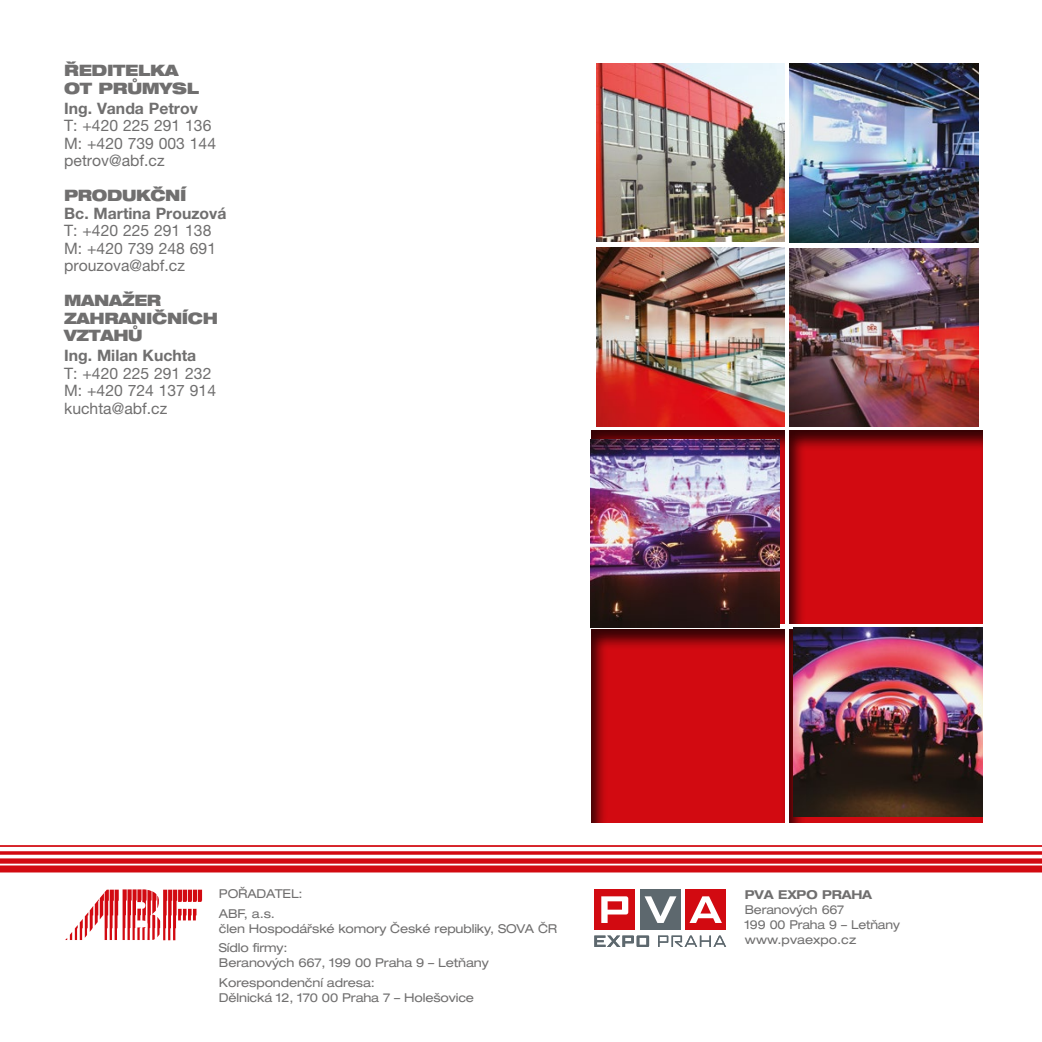
<style>
.page{position:relative;width:1042px;height:1042px;background:#fff}
.page>*{position:absolute;margin:0;border:0;box-sizing:border-box;transform-origin:0 0}
.t1{font:15.75px/17.5px "Helvetica Neue LT Pro";color:#706f6f}
.t2{font:700 15.75px "Helvetica Neue LT Pro";color:#706f6f}
.t3{font:900 expanded 15.75px/17.5px "Helvetica Neue LT Pro";letter-spacing:-.025em;color:#706f6f;scale:.95 1}
.t4{font:900 expanded 15.75px/17.5px "Helvetica Neue LT Pro";letter-spacing:-.025em;color:#706f6f}
.t5{font:expanded 12.25px/19.6px "Helvetica Neue LT Pro";letter-spacing:-.01em;color:#706f6f}
.t6{font:700 expanded 12.25px "Helvetica Neue LT Pro";letter-spacing:-.015em;color:#706f6f}
</style>
<div class="page">
<div style="left:0;top:865px;width:1042px;height:7px;background:#d20a11"></div>
<div style="left:0;top:858px;width:1042px;height:5px;background:#d20a11"></div>
<svg style="left:0;top:851px;width:1042px;height:4px;background:#d7282e"></svg>
<hr style="left:0;top:845px;width:1042px;height:2px;background:#d20a11">
<img style="left:596px;top:247px;width:189px;height:170px">
<img style="left:789px;top:248px;width:189px;height:169px">
<img style="left:596px;top:63px;width:189px;height:179px">
<img style="left:789px;top:64px;width:189px;height:178px">
<div style="left:576px;top:615px;width:225px;height:209px;background:#000;opacity:.75"></div>
<div style="left:576px;top:417px;width:225px;height:208px;background:#000;opacity:.75"></div>
<div style="left:774px;top:615px;width:226px;height:209px;background:#000;opacity:.75"></div>
<div style="left:774px;top:417px;width:226px;height:208px;background:#000;opacity:.75"></div>
<img style="left:590px;top:439px;width:189px;height:188px">
<img style="left:794px;top:628px;width:188px;height:188px">
<div style="left:594px;top:889px;width:41px;height:41px;background:#d20a11"></div>
<div style="left:640px;top:889px;width:41px;height:41px;background:#5d686e"></div>
<div style="left:685px;top:889px;width:41px;height:41px;background:#d20a11"></div>
<svg style="left:601px;top:896px;width:27px;height:27px"></svg>
<svg style="left:644px;top:896px;width:32px;height:27px"></svg>
<svg style="left:689px;top:896px;width:33px;height:27px"></svg>
<svg style="left:594px;top:935px;width:132px;height:12px"></svg>
<svg style="left:65px;top:889px;width:137px;height:51px"></svg>
<p class="t4" style="left:64px;top:61px;width:136px">ŘEDITELKA<br>OT PRŮMYSL</p>
<p class="t2" style="left:64px;top:98px;width:135px">Ing. Vanda Petrov</p>
<p class="t1" style="left:64px;top:117px;width:153px">T: +420 225 291 136<br>M: +420 739 003 144 petrov@abf.cz</p>
<p class="t3" style="left:64px;top:186px;width:130px">PRODUKČNÍ</p>
<p class="t2" style="left:64px;top:203px;width:164px">Bc. Martina Prouzová</p>
<p class="t1" style="left:64px;top:222px;width:153px">T: +420 225 291 138<br>M: +420 739 248 691 prouzova@abf.cz</p>
<p class="t3" style="left:64px;top:291px;width:163px">MANAŽER<br>ZAHRANIČNÍCH<br>VZTAHŮ</p>
<p class="t2" style="left:64px;top:346px;width:134px">Ing. Milan Kuchta</p>
<p class="t1" style="left:64px;top:364px;width:153px">T: +420 225 291 232<br>M: +420 724 137 914 kuchta@abf.cz</p>
<p class="t5" style="left:219px;top:884px;width:85px">POŘADATEL:<br>ABF, a.s.</p>
<p class="t5" style="left:219px;top:918px;width:340px">člen Hospodářské komory České republiky, SOVA ČR<br>Sídlo firmy:</p>
<p class="t5" style="left:219px;top:952px;width:271px">Beranových 667, 199 00 Praha 9 – Letňany<br>Korespondenční adresa:</p>
<p class="t5" style="left:219px;top:988px;width:257px">Dělnická 12, 170 00 Praha 7 – Holešovice</p>
<p class="t6" style="left:745px;top:887px;width:129px">PVA EXPO PRAHA</p>
<p class="t5" style="left:745px;top:902px;width:156px;line-height:14.7px">Beranových 667<br>199 00 Praha 9 – Letňany www.pvaexpo.cz</p>
</div>
